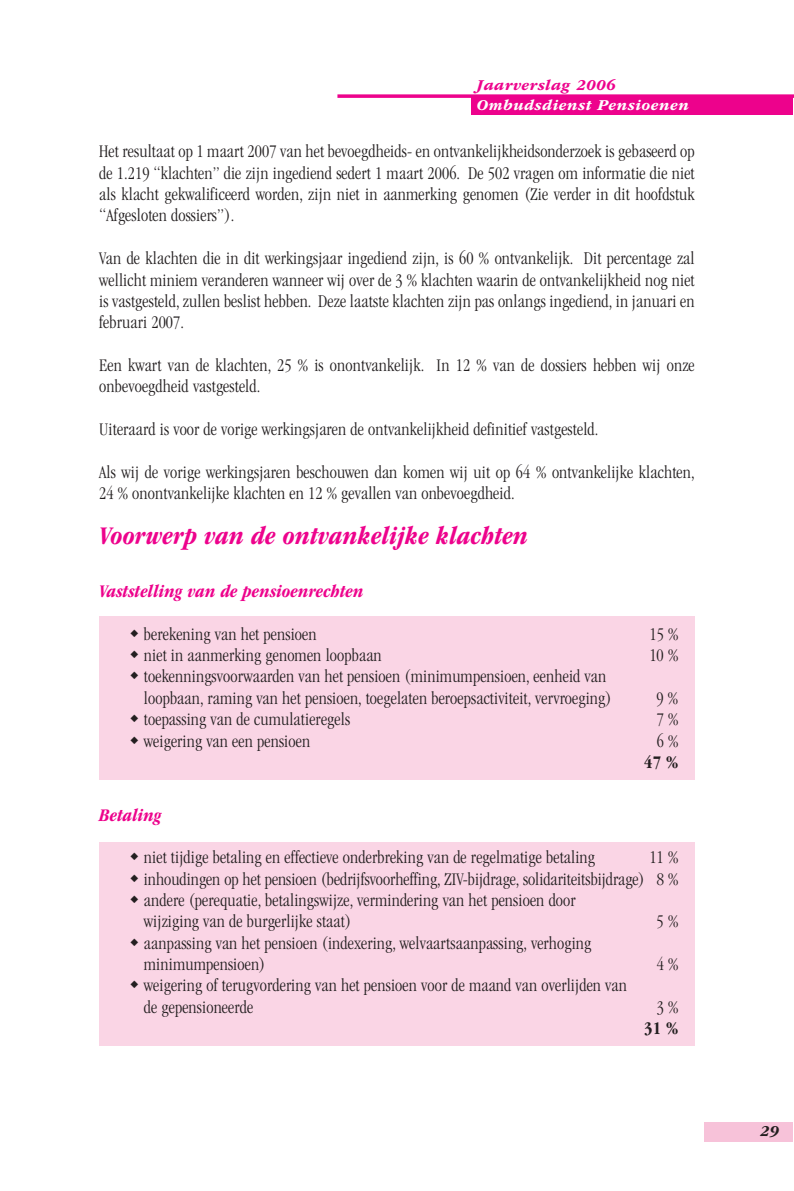
<style>
.page{position:relative;width:794px;height:1191px;background:#fff}
.page>*{position:absolute;margin:0;border:0;box-sizing:border-box;transform-origin:0 0}
.t1{font:italic 700 condensed 26.25px "ITC Garamond Std";letter-spacing:.01em;color:#ed028c}
.t2{font:300 condensed 18.38px/21.3px "ITC Garamond Std";letter-spacing:.01em;color:#231f20}
.t3{font:italic 700 condensed 18.38px "ITC Garamond Std";letter-spacing:.01em;color:#ed028c}
.t4{font:700 condensed 18.38px "ITC Garamond Std";color:#231f20}
.t5{font:italic 700 15.75px "ITC Garamond Std";letter-spacing:.03em;color:#fff}
.t6{font:italic 700 15.75px "ITC Garamond Std";letter-spacing:.03em;color:#ed028c}
.t7{font:italic 700 15.75px "ITC Garamond Std";color:#231f20}
</style>
<div class="page">
<div style="left:99px;top:616px;width:595px;height:163px;background:#fad5e5"></div>
<div style="left:99px;top:842px;width:595px;height:203px;background:#fad5e5"></div>
<div style="left:704px;top:1122px;width:89px;height:20px;background:#f7c2d9"></div>
<div style="left:471px;top:95px;width:322px;height:20px;background:#ed028c"></div>
<svg style="left:337px;top:94px;width:456px;height:4px"></svg>
<p class="t6" style="left:476px;top:79px;width:141px">Jaarverslag 2006</p>
<p class="t5" style="left:476px;top:99px;width:214px">Ombudsdienst Pensioenen</p>
<p class="t2" style="left:99px;top:142px;width:597px;text-align:justify">Het resultaat op 1 maart 2007 van het bevoegdheids- en ontvankelijkheidsonderzoek is gebaseerd op de 1.219 “klachten” die zijn ingediend sedert 1 maart 2006. De 502 vragen om informatie die niet als klacht gekwalificeerd worden, zijn niet in aanmerking genomen (Zie verder in dit hoofdstuk “Afgesloten dossiers”).</p>
<p class="t2" style="left:99px;top:249px;width:597px;text-align:justify">Van de klachten die in dit werkingsjaar ingediend zijn, is 60 % ontvankelijk. Dit percentage zal wellicht miniem veranderen wanneer wij over de 3 % klachten waarin de ontvankelijkheid nog niet is vastgesteld, zullen beslist hebben. Deze laatste klachten zijn pas onlangs ingediend, in januari en februari 2007.</p>
<p class="t2" style="left:99px;top:355px;width:597px">Een kwart van de klachten, 25 % is onontvankelijk. In 12 % van de dossiers hebben wij onze onbevoegdheid vastgesteld.</p>
<p class="t2" style="left:99px;top:420px;width:500px">Uiteraard is voor de vorige werkingsjaren de ontvankelijkheid definitief vastgesteld.</p>
<p class="t2" style="left:99px;top:462px;width:597px">Als wij de vorige werkingsjaren beschouwen dan komen wij uit op 64 % ontvankelijke klachten,<br>24 % onontvankelijke klachten en 12 % gevallen van onbevoegdheid.</p>
<h1 class="t1" style="left:99px;top:526px;width:430px">Voorwerp van de ontvankelijke klachten</h1>
<p class="t3" style="left:99px;top:584px;width:266px">Vaststelling van de pensioenrechten</p>
<p class="t2" style="left:144px;top:624px;width:174px">berekening van het pensioen</p>
<p class="t2" style="left:649px;top:624px;width:30px">15 %</p>
<p class="t2" style="left:144px;top:645px;width:239px">niet in aanmerking genomen loopbaan</p>
<p class="t2" style="left:649px;top:645px;width:30px">10 %</p>
<p class="t2" style="left:144px;top:667px;width:469px">toekenningsvoorwaarden van het pensioen (minimumpensioen, eenheid van loopbaan, raming van het pensioen, toegelaten beroepsactiviteit, vervroeging)</p>
<p class="t2" style="left:656px;top:688px;width:23px">9 %</p>
<p class="t2" style="left:144px;top:710px;width:208px">toepassing van de cumulatieregels</p>
<p class="t2" style="left:656px;top:710px;width:23px">7 %</p>
<p class="t2" style="left:144px;top:731px;width:168px">weigering van een pensioen</p>
<p class="t2" style="left:656px;top:731px;width:23px">6 %</p>
<p class="t4" style="left:644px;top:755px;width:36px">47 %</p>
<p class="t3" style="left:99px;top:808px;width:64px">Betaling</p>
<p class="t2" style="left:144px;top:848px;width:452px">niet tijdige betaling en effectieve onderbreking van de regelmatige betaling</p>
<p class="t2" style="left:144px;top:848px;width:536px;text-indent:505px">11 % inhoudingen op het pensioen (bedrijfsvoorheffing, ZIV-bijdrage, solidariteitsbijdrage) 8 % andere (perequatie, betalingswijze, vermindering van het pensioen door<br>wijziging van de burgerlijke staat)</p>
<p class="t2" style="left:656px;top:912px;width:23px">5 %</p>
<p class="t2" style="left:144px;top:933px;width:449px">aanpassing van het pensioen (indexering, welvaartsaanpassing, verhoging minimumpensioen)</p>
<p class="t2" style="left:144px;top:976px;width:484px">weigering of terugvordering van het pensioen voor de maand van overlijden van de gepensioneerde</p>
<p class="t2" style="left:656px;top:954px;width:23px">4 %</p>
<p class="t2" style="left:656px;top:997px;width:23px">3 %</p>
<p class="t4" style="left:644px;top:1021px;width:36px">31 %</p>
<p class="t7" style="left:760px;top:1125px;width:20px">29</p>
</div>
